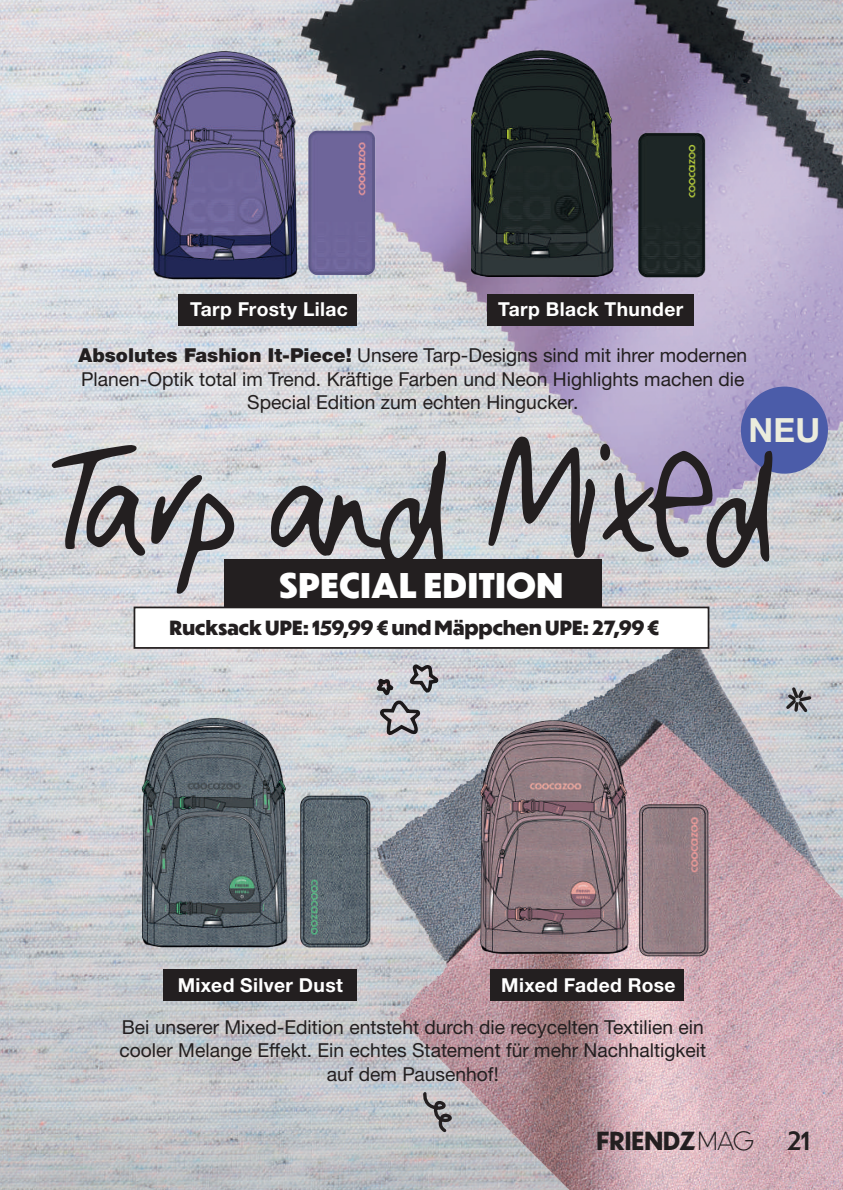
<style>
.page{position:relative;width:843px;height:1190px;background:#fff}
.page>*{position:absolute;margin:0;border:0;box-sizing:border-box;transform-origin:0 0}
.t1{font:800 33.43px "Dunbar Tall";letter-spacing:.02em;color:#fff}
.t2{font:700 33.43px "Helvetica Neue LTW1 G";color:#ebecdd}
.t3{font:700 24.5px "Dunbar Tall";color:#231f20}
.t4{font:500 24.5px "Dunbar Tall";color:#231f20}
.t5{font:19.25px/23.6px "Helvetica Neue LTW1 G";color:#231f20;text-align:center}
.t6{font:700 19.25px "Helvetica Neue LTW1 G";letter-spacing:.02em;color:#fff}
.t7{font:800 19.25px "Dunbar Tall";letter-spacing:.01em;color:#231f20}
.s1{font-weight:900}
.s2{font-weight:300}
</style>
<div class="page">
<img style="left:0;top:0;width:842px;height:1190px">
<img style="left:253px;top:0;width:589px;height:562px">
<img style="left:342px;top:617px;width:500px;height:573px">
<div style="left:224px;top:559px;width:377px;height:50px;background:#231f20"></div>
<div style="left:133px;top:606px;width:576px;height:43px;background:#fff;border:2px solid #231f20"></div>
<div style="left:178px;top:294px;width:179px;height:31px;background:#231f20"></div>
<div style="left:164px;top:969px;width:193px;height:31px;background:#231f20"></div>
<div style="left:487px;top:294px;width:206px;height:31px;background:#231f20"></div>
<div style="left:490px;top:969px;width:193px;height:31px;background:#231f20"></div>
<img style="left:0;top:804px;width:45px;height:223px">
<img style="left:0;top:598px;width:25px;height:128px">
<img style="left:0;top:59px;width:8px;height:130px">
<img style="left:142px;top:52px;width:166px;height:247px">
<img style="left:471px;top:13px;width:166px;height:264px">
<img style="left:299px;top:116px;width:82px;height:168px">
<img style="left:629px;top:120px;width:82px;height:168px">
<img style="left:133px;top:681px;width:161px;height:275px">
<img style="left:473px;top:691px;width:161px;height:275px">
<img style="left:286px;top:769px;width:105px;height:194px">
<img style="left:633px;top:783px;width:106px;height:194px">
<svg style="left:783px;top:684px;width:30px;height:31px"></svg>
<svg style="left:421px;top:1090px;width:33px;height:45px"></svg>
<svg style="left:375px;top:661px;width:67px;height:76px;background:#b1b1b6"></svg>
<div style="left:740px;top:386px;width:87px;height:88px;background:#4b5ca9;border-radius:50%"></div>
<svg style="left:49px;top:436px;width:723px;height:158px;background:#9a999f"></svg>
<div style="left:600px;top:444px;width:10px;height:16px;background:#231f20;border-radius:50%"></div>
<p class="t6" style="left:190px;top:297px;width:159px">Tarp Frosty Lilac</p>
<p class="t6" style="left:498px;top:297px;width:187px">Tarp Black Thunder</p>
<p class="t5" style="left:78px;top:343px;width:670px"><span class="s1">Absolutes Fashion It-Piece!</span> Unsere Tarp-Designs sind mit ihrer modernen<br>Planen-Optik total im Trend. Kräftige Farben und Neon Highlights machen die<br>Special Edition zum echten Hingucker.</p>
<h1 class="t1" style="left:279px;top:561px;width:285px">SPECIAL EDITION</h1>
<p class="t7" style="left:169px;top:613px;width:491px">Rucksack UPE: 159,99 € und Mäppchen UPE: 27,99 €</p>
<h1 class="t2" style="left:748px;top:409px;width:73px">NEU</h1>
<p class="t6" style="left:178px;top:973px;width:167px">Mixed Silver Dust</p>
<p class="t6" style="left:501px;top:973px;width:176px">Mixed Faded Rose</p>
<p class="t5" style="left:119px;top:1015px;width:588px">Bei unserer Mixed-Edition entsteht durch die recycelten Textilien ein cooler Melange Effekt. Ein echtes Statement für mehr Nachhaltigkeit auf dem Pausenhof!</p>
<p class="t3" style="left:596px;top:1123px;width:159px">FRIENDZ<span class="s2">MAG</span></p>
<p class="t4" style="left:787px;top:1123px;width:24px">21</p>
</div>
